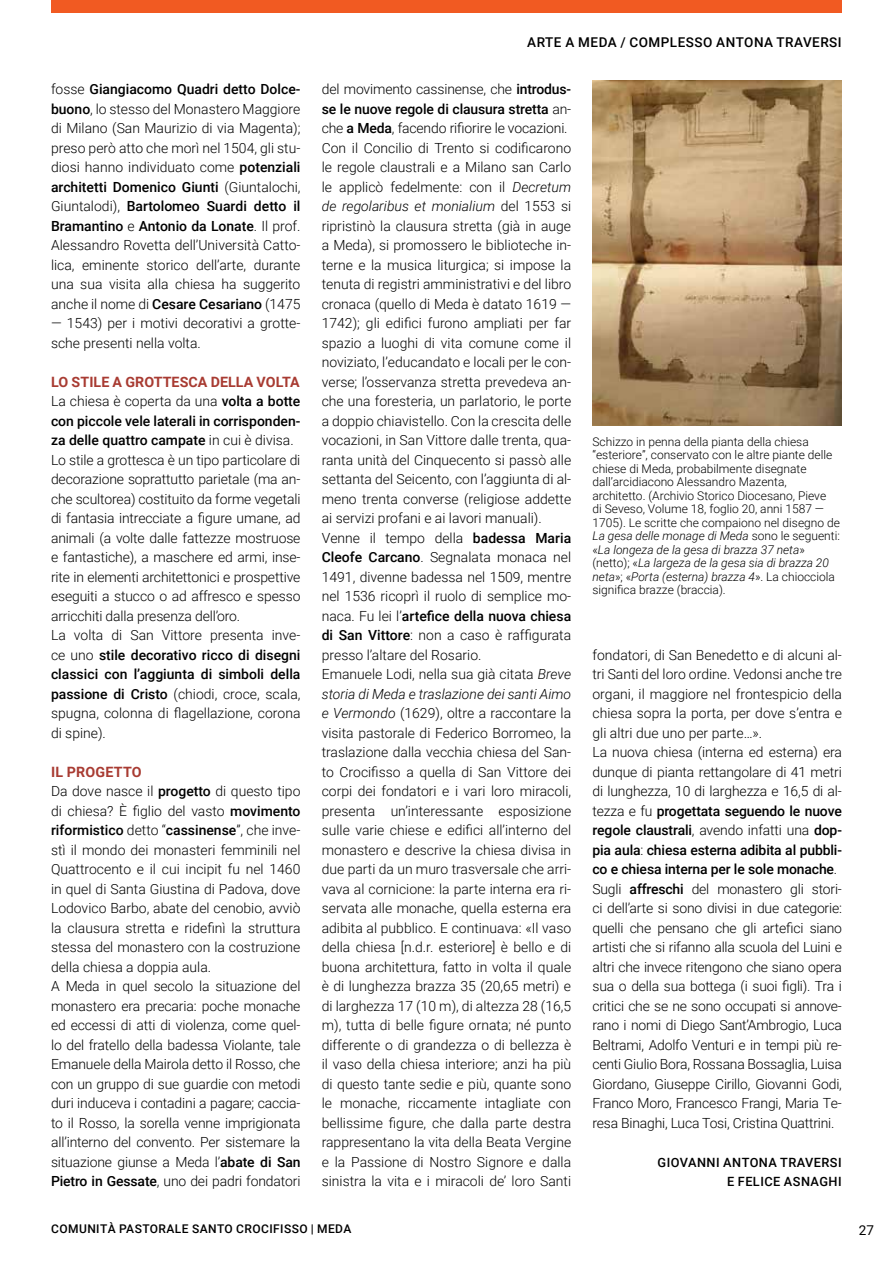
<style>
.page{position:relative;width:893px;height:1263px;background:#fff}
.page>*{position:absolute;margin:0;border:0;box-sizing:border-box;transform-origin:0 0}
.t1{font:700 14.25px "Roboto";letter-spacing:.005em;color:#a83b32}
.t2{font:300 13.95px/19.5px "Roboto";color:#000}
.t3{font:500 13.5px "Roboto";letter-spacing:.035em;color:#000}
.t4{font:13.5px "Roboto";color:#000}
.t5{font:500 12.75px/19.5px "Roboto";letter-spacing:.035em;color:#000;text-align:right}
.t6{font:300 12px/13.5px "Roboto";color:#000}
.t7{font:500 12px "Roboto";letter-spacing:.035em;color:#000}
.s1{font-weight:500}
.s2{font-style:italic}
</style>
<div class="page">
<div style="left:51px;top:0;width:791px;height:13px;background:#f15a22"></div>
<img style="left:592px;top:81px;width:250px;height:345px">
<p class="t2" style="left:51px;top:79px;width:251px;text-align:justify">fosse <span class="s1">Giangiacomo Quadri detto Dolce&shy;buono</span>, lo stesso del Monastero Maggiore di Milano (San Maurizio di via Magenta); preso però atto che morì nel 1504, gli stu&shy;diosi hanno individuato come <span class="s1">potenziali architetti Domenico Giunti</span> (Giuntalochi, Giuntalodi), <span class="s1">Bartolomeo Suardi detto il Bramantino</span> e <span class="s1">Antonio da Lonate</span>. Il prof.<br>Alessandro Rovetta dell’Università Catto&shy;lica, eminente storico dell’arte, durante una sua visita alla chiesa ha suggerito anche il nome di <span class="s1">Cesare Cesariano</span> (1475</p>
<p class="t2" style="left:51px;top:313px;width:251px">— 1543) per i motivi decorativi a grotte&shy;sche presenti nella volta.</p>
<p class="t1" style="left:51px;top:372px;width:250px">LO STILE A GROTTESCA DELLA VOLTA</p>
<p class="t2" style="left:51px;top:391px;width:251px">La chiesa è coperta da una <span class="s1">volta a botte con piccole vele laterali in corrisponden&shy;za delle quattro campate</span> in cui è divisa.<br>Lo stile a grottesca è un tipo particolare di decorazione soprattutto parietale (ma an&shy;che scultorea) costituito da forme vegetali di fantasia intrecciate a figure umane, ad animali (a volte dalle fattezze mostruose e fantastiche), a maschere ed armi, inse&shy;rite in elementi architettonici e prospettive eseguiti a stucco o ad affresco e spesso arricchiti dalla presenza dell’oro.<br>La volta di San Vittore presenta inve&shy;ce uno <span class="s1">stile decorativo ricco di disegni classici con l’aggiunta di simboli della passione di Cristo</span> (chiodi, croce, scala, spugna, colonna di flagellazione, corona di spine).</p>
<p class="t1" style="left:51px;top:762px;width:92px">IL PROGETTO</p>
<p class="t2" style="left:51px;top:781px;width:251px">Da dove nasce il <span class="s1">progetto</span> di questo tipo di chiesa? È figlio del vasto <span class="s1">movimento riformistico</span> detto “<span class="s1">cassinense</span>”, che inve&shy;stì il mondo dei monasteri femminili nel Quattrocento e il cui incipit fu nel 1460 in quel di Santa Giustina di Padova, dove Lodovico Barbo, abate del cenobio, avviò la clausura stretta e ridefinì la struttura stessa del monastero con la costruzione della chiesa a doppia aula.<br>A Meda in quel secolo la situazione del monastero era precaria: poche monache ed eccessi di atti di violenza, come quel&shy;lo del fratello della badessa Violante, tale Emanuele della Mairola detto il Rosso, che con un gruppo di sue guardie con metodi duri induceva i contadini a pagare; caccia&shy;to il Rosso, la sorella venne imprigionata all’interno del convento. Per sistemare la situazione giunse a Meda l’<span class="s1">abate di San Pietro in Gessate</span>, uno dei padri fondatori</p>
<p class="t3" style="left:527px;top:33px;width:316px">ARTE A MEDA / COMPLESSO ANTONA TRAVERSI</p>
<p class="t2" style="left:322px;top:79px;width:251px">del movimento cassinense, che <span class="s1">introdus&shy;se le nuove regole di clausura stretta</span> an&shy;che <span class="s1">a Meda</span>, facendo rifiorire le vocazioni.<br>Con il Concilio di Trento si codificarono le regole claustrali e a Milano san Carlo le applicò fedelmente: con il <span class="s2">Decretum de regolaribus et monialium</span> del 1553 si ripristinò la clausura stretta (già in auge a Meda), si promossero le biblioteche in&shy;terne e la musica liturgica; si impose la tenuta di registri amministrativi e del libro cronaca (quello di Meda è datato 1619 — 1742); gli edifici furono ampliati per far spazio a luoghi di vita comune come il noviziato, l’educandato e locali per le con&shy;verse; l’osservanza stretta prevedeva an&shy;che una foresteria, un parlatorio, le porte a doppio chiavistello. Con la crescita delle vocazioni, in San Vittore dalle trenta, qua&shy;ranta unità del Cinquecento si passò alle settanta del Seicento, con l’aggiunta di al&shy;meno trenta converse (religiose addette ai servizi profani e ai lavori manuali).<br>Venne il tempo della <span class="s1">badessa Maria Cleofe Carcano</span>. Segnalata monaca nel 1491, divenne badessa nel 1509, mentre nel 1536 ricoprì il ruolo di semplice mo&shy;naca. Fu lei l’<span class="s1">artefice della nuova chiesa di San Vittore</span>: non a caso è raffigurata presso l’altare del Rosario.<br>Emanuele Lodi, nella sua già citata <span class="s2">Breve storia di Meda e traslazione dei santi Aimo e Vermondo</span> (1629), oltre a raccontare la visita pastorale di Federico Borromeo, la traslazione dalla vecchia chiesa del San&shy;to Crocifisso a quella di San Vittore dei corpi dei fondatori e i vari loro miracoli, presenta un’interessante esposizione sulle varie chiese e edifici all’interno del monastero e descrive la chiesa divisa in due parti da un muro trasversale che arri&shy;vava al cornicione: la parte interna era ri&shy;servata alle monache, quella esterna era adibita al pubblico. E continuava: «Il vaso della chiesa [n.d.r. esteriore] è bello e di buona architettura, fatto in volta il quale è di lunghezza brazza 35 (20,65 metri) e di larghezza 17 (10 m), di altezza 28 (16,5 m), tutta di belle figure ornata; né punto differente o di grandezza o di bellezza è il vaso della chiesa interiore; anzi ha più di questo tante sedie e più, quante sono le monache, riccamente intagliate con bellissime figure, che dalla parte destra rappresentano la vita della Beata Vergine e la Passione di Nostro Signore e dalla sinistra la vita e i miracoli de’ loro Santi</p>
<p class="t6" style="left:592px;top:434px;width:249px">Schizzo in penna della pianta della chiesa “esteriore”, conservato con le altre piante delle chiese di Meda, probabilmente disegnate dall’arcidiacono Alessandro Mazenta, architetto. (Archivio Storico Diocesano, Pieve<br>di Seveso, Volume 18, foglio 20, anni 1587 — 1705). Le scritte che compaiono nel disegno de <span class="s2">La gesa delle monage di Meda</span> sono le seguenti: «<span class="s2">La longeza de la gesa di brazza 37 neta</span>» (netto); «<span class="s2">La largeza de la gesa sia di brazza 20 neta</span>»; «<span class="s2">Porta (esterna) brazza 4</span>». La chiocciola significa brazze (braccia).</p>
<p class="t2" style="left:592px;top:645px;width:251px">fondatori, di San Benedetto e di alcuni al&shy;tri Santi del loro ordine. Vedonsi anche tre organi, il maggiore nel frontespicio della chiesa sopra la porta, per dove s’entra e gli altri due uno per parte…».<br>La nuova chiesa (interna ed esterna) era dunque di pianta rettangolare di 41 metri di lunghezza, 10 di larghezza e 16,5 di al&shy;tezza e fu <span class="s1">progettata seguendo le nuove regole claustrali</span>, avendo infatti una <span class="s1">dop&shy;pia aula</span>: <span class="s1">chiesa esterna adibita al pubbli&shy;co e chiesa interna per le sole monache</span>.<br>Sugli <span class="s1">affreschi</span> del monastero gli stori&shy;ci dell’arte si sono divisi in due categorie: quelli che pensano che gli artefici siano artisti che si rifanno alla scuola del Luini e altri che invece ritengono che siano opera sua o della sua bottega (i suoi figli). Tra i critici che se ne sono occupati si annove&shy;rano i nomi di Diego Sant’Ambrogio, Luca Beltrami, Adolfo Venturi e in tempi più re&shy;centi Giulio Bora, Rossana Bossaglia, Luisa Giordano, Giuseppe Cirillo, Giovanni Godi, Franco Moro, Francesco Frangi, Maria Te&shy;resa Binaghi, Luca Tosi, Cristina Quattrini.</p>
<p class="t5" style="left:658px;top:1152px;width:186px">GIOVANNI ANTONA TRAVERSI<br>E FELICE ASNAGHI</p>
<p class="t7" style="left:51px;top:1220px;width:302px">COMUNITÀ PASTORALE SANTO CROCIFISSO | MEDA</p>
<p class="t4" style="left:859px;top:1220px;width:17px">27</p>
</div>
